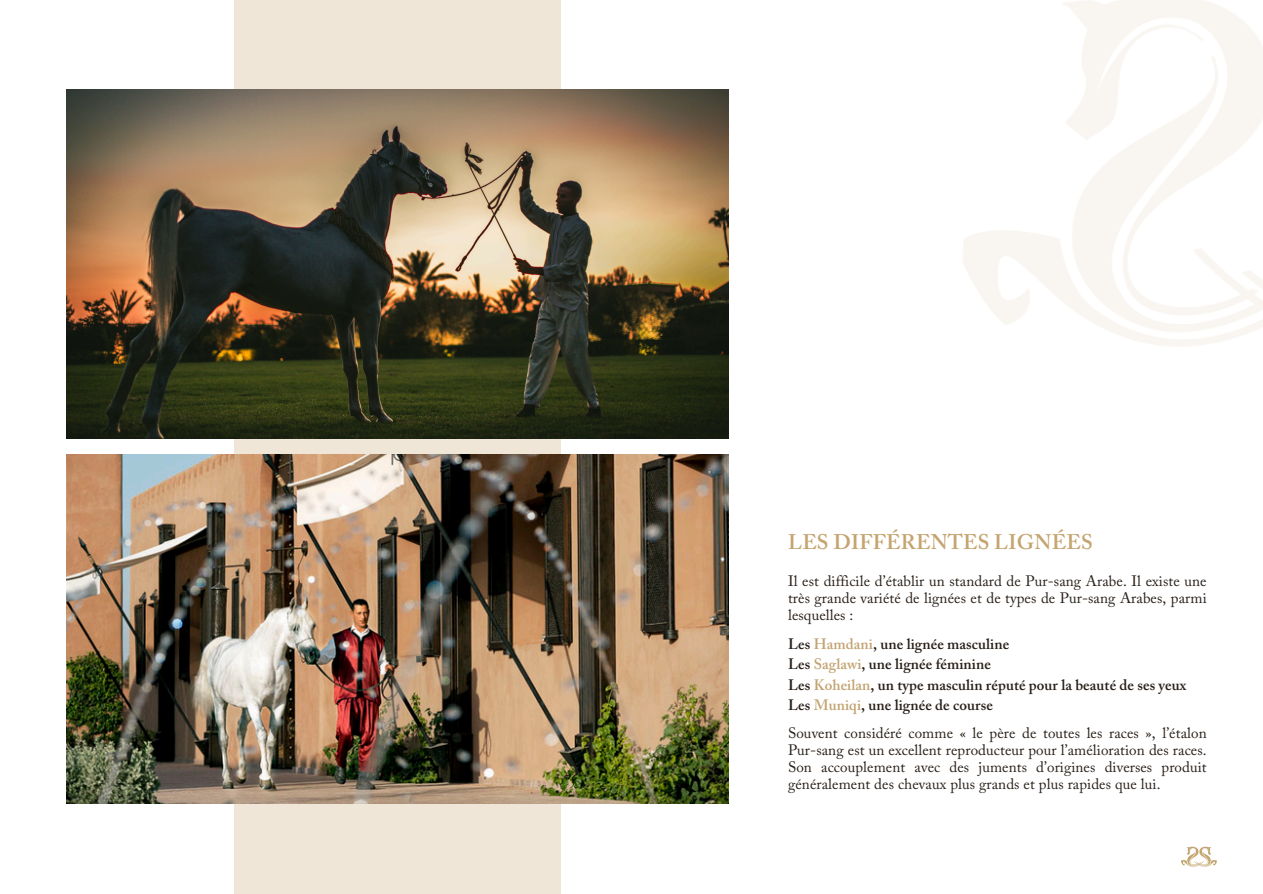
<style>
.page{position:relative;width:1263px;height:894px;background:#fff}
.page>*{position:absolute;margin:0;border:0;box-sizing:border-box;transform-origin:0 0}
.t1{font:600 21px "Adobe Caslon Pro";letter-spacing:.01em;color:#c4a46f}
.t2{font:15px/16.8px "Adobe Caslon Pro";letter-spacing:.005em;color:#271e17;text-align:justify}
.t3{font:600 15px/20.2px "Adobe Caslon Pro";letter-spacing:.005em;color:#271e17}
.s1{color:#c3a371}
</style>
<div class="page">
<div style="left:234px;top:0;width:327px;height:893px;background:#efe6d8"></div>
<img style="left:67px;top:89px;width:661px;height:349px">
<img style="left:67px;top:454px;width:661px;height:349px">
<img style="left:1181px;top:846px;width:36px;height:21px">
<h1 class="t1" style="left:788px;top:533px;width:306px">LES DIFFÉRENTES LIGNÉES</h1>
<p class="t2" style="left:788px;top:574px;width:420px">Il est difficile d’établir un standard de Pur-sang Arabe. Il existe une très grande variété de lignées et de types de Pur-sang Arabes, parmi lesquelles :</p>
<p class="t3" style="left:788px;top:635px;width:400px">Les <span class="s1">Hamdani</span>, une lignée masculine<br>Les <span class="s1">Saglawi</span>, une lignée féminine<br>Les <span class="s1">Koheilan</span>, un type masculin réputé pour la beauté de ses yeux Les <span class="s1">Muniqi</span>, une lignée de course</p>
<p class="t2" style="left:788px;top:725px;width:420px">Souvent considéré comme « le père de toutes les races », l’étalon Pur-sang est un excellent reproducteur pour l’amélioration des races.<br>Son accouplement avec des juments d’origines diverses produit généralement des chevaux plus grands et plus rapides que lui.</p>
</div>
